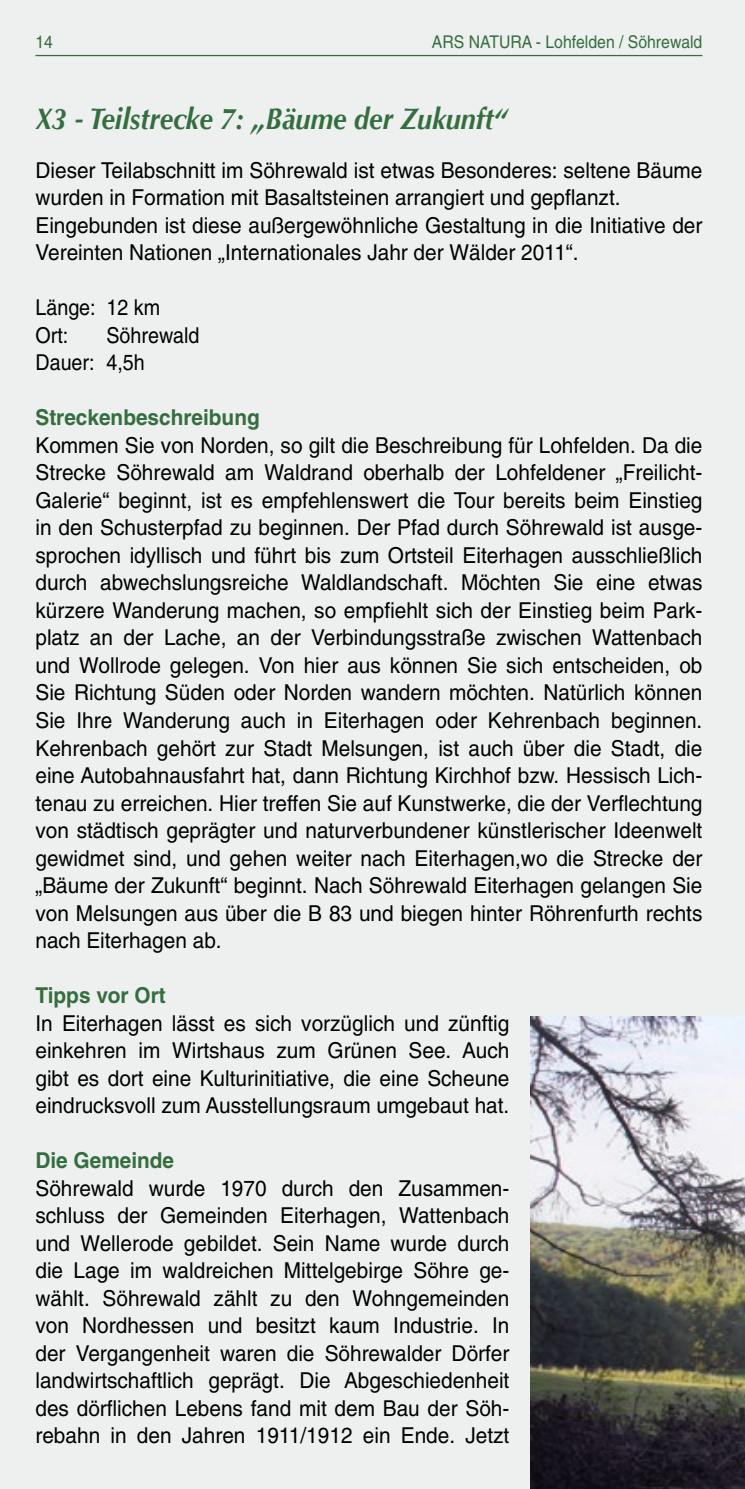
<style>
.page{position:relative;width:745px;height:1489px;background:#fff}
.page>*{position:absolute;margin:0;border:0;box-sizing:border-box;transform-origin:0 0}
.t1{font:italic 700 30px "Optima";color:#346e3f;scale:.9 1}
.t2{font:22px/27.5px "Helvetica";color:#000;text-align:justify;scale:.95 1}
.t3{font:700 22px "Helvetica";color:#346e3f;scale:.95 1}
.t4{font:22px/27.5px "Helvetica";color:#000;scale:.9 1}
.t5{font:17.5px "Helvetica";color:#346e3f;scale:.9 1}
</style>
<div class="page">
<div style="left:0;top:0;width:744px;height:1488px;background:#eeefef"></div>
<hr style="left:744px;top:0;width:1px;height:1488px;background:#eeefef">
<hr style="left:35px;top:55px;width:667px;height:1px;background:#346e3f">
<img style="left:530px;top:1016px;width:214px;height:472px">
<p class="t5" style="left:35px;top:32px;width:21px">14</p>
<p class="t5" style="left:431px;top:32px;width:302px">ARS NATURA - Lohfelden / Söhrewald</p>
<h1 class="t1" style="left:35px;top:101px;width:525px">X3 - Teilstrecke 7: „Bäume der Zukunft“</h1>
<p class="t2" style="left:35px;top:156px;width:703px;text-align:left">Dieser Teilabschnitt im Söhrewald ist etwas Besonderes: seltene Bäume wurden in Formation mit Basaltsteinen arrangiert und gepflanzt.<br>Eingebunden ist diese außergewöhnliche Gestaltung in die Initiative der Vereinten Nationen „Internationales Jahr der Wälder 2011“.</p>
<p class="t4" style="left:35px;top:294px;width:140px">Länge: 12 km<br>Ort:</p>
<p class="t4" style="left:35px;top:321px;width:184px;text-indent:71px">Söhrewald<br>Dauer: 4,5h</p>
<p class="t3" style="left:35px;top:404px;width:237px">Streckenbeschreibung</p>
<p class="t2" style="left:35px;top:431px;width:703px">Kommen Sie von Norden, so gilt die Beschreibung für Lohfelden. Da die Strecke Söhrewald am Waldrand oberhalb der Lohfeldener „Freilicht-Galerie“ beginnt, ist es empfehlenswert die Tour bereits beim Einstieg in den Schusterpfad zu beginnen. Der Pfad durch Söhrewald ist ausge&shy;sprochen idyllisch und führt bis zum Ortsteil Eiterhagen ausschließlich durch abwechslungsreiche Waldlandschaft. Möchten Sie eine etwas kürzere Wanderung machen, so empfiehlt sich der Einstieg beim Park&shy;platz an der Lache, an der Verbindungsstraße zwischen Wattenbach und Wollrode gelegen. Von hier aus können Sie sich entscheiden, ob Sie Richtung Süden oder Norden wandern möchten. Natürlich können Sie Ihre Wanderung auch in Eiterhagen oder Kehrenbach beginnen.<br>Kehrenbach gehört zur Stadt Melsungen, ist auch über die Stadt, die eine Autobahnausfahrt hat, dann Richtung Kirchhof bzw. Hessisch Lich&shy;tenau zu erreichen. Hier treffen Sie auf Kunstwerke, die der Verflechtung von städtisch geprägter und naturverbundener künstlerischer Ideenwelt gewidmet sind, und gehen weiter nach Eiterhagen,wo die Strecke der „Bäume der Zukunft“ beginnt. Nach Söhrewald Eiterhagen gelangen Sie von Melsungen aus über die B 83 und biegen hinter Röhrenfurth rechts nach Eiterhagen ab.</p>
<p class="t3" style="left:35px;top:981px;width:138px">Tipps vor Ort</p>
<p class="t2" style="left:35px;top:1009px;width:500px">In Eiterhagen lässt es sich vorzüglich und zünftig einkehren im Wirtshaus zum Grünen See. Auch gibt es dort eine Kulturinitiative, die eine Scheune eindrucksvoll zum Ausstellungsraum umgebaut hat.</p>
<p class="t3" style="left:35px;top:1146px;width:147px">Die Gemeinde</p>
<p class="t2" style="left:35px;top:1174px;width:500px">Söhrewald wurde 1970 durch den Zusammen&shy;schluss der Gemeinden Eiterhagen, Wattenbach und Wellerode gebildet. Sein Name wurde durch die Lage im waldreichen Mittelgebirge Söhre ge&shy;wählt. Söhrewald zählt zu den Wohngemeinden von Nordhessen und besitzt kaum Industrie. In der Vergangenheit waren die Söhrewalder Dörfer landwirtschaftlich geprägt. Die Abgeschiedenheit des dörflichen Lebens fand mit dem Bau der Söh&shy;rebahn in den Jahren 1911/1912 ein Ende. Jetzt</p>
</div>
